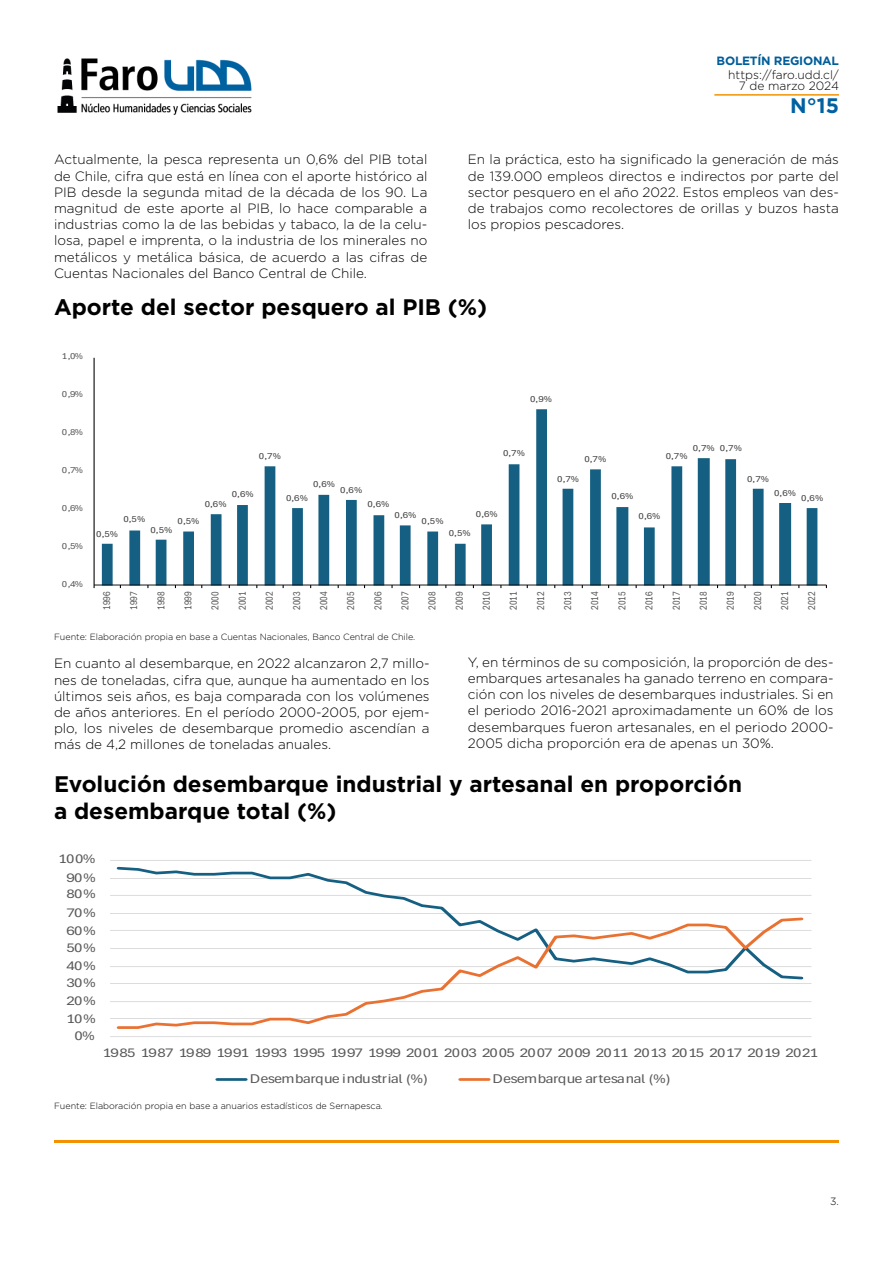
<style>
.page{position:relative;width:893px;height:1263px;background:#fff}
.page>*{position:absolute;margin:0;border:0;box-sizing:border-box;transform-origin:0 0}
.t1{font:700 22.5px/27px "Gotham";color:#000}
.t2{font:700 21px "Gotham";color:#0061a1}
.t3{font:300 13.5px/16.2px "Gotham";color:#000;text-align:justify}
.t4{font:13.35px/26.5px "Aptos Narrow 1900000 5 a 0000";letter-spacing:-.05em;color:#595959;scale:1.26 1}
.t5{font:13.35px "Aptos Narrow 1900000 5 a 0000";letter-spacing:-.03em;color:#595959;scale:1.26 1}
.t6{font:300 12px/11.4px "Gotham";color:#000;text-align:right}
.t7{font:700 12px "Gotham";letter-spacing:-.02em;color:#005d99}
.t8{font:10.8px "Aptos Narrow 1900000 5 a 0000";letter-spacing:.05em;color:#595959;scale:.85 1}
.t9{font:300 10.5px "Gotham";color:#000}
.t10{font:9.15px "Aptos Narrow 1900000 5 a 0000";color:#404040;scale:1.17 1}
.t11{font:9.15px "Aptos Narrow 1900000 5 a 0000";color:#595959;scale:1.17 1}
.t12{font:300 9px "Gotham";color:#000}
</style>
<div class="page">
<hr style="left:714px;top:94px;width:125px;height:2px;background:#f39200">
<img style="left:57px;top:58px;width:195px;height:57px">
<hr style="left:54px;top:1140px;width:785px;height:3px;background:#f39200">
<svg style="left:102px;top:409px;width:715px;height:176px"></svg>
<hr style="left:94px;top:358px;width:1px;height:227px;background:#000">
<hr style="left:94px;top:585px;width:732px;height:1px;background:#000">
<hr style="left:110px;top:1018px;width:701px;height:1px;background:#d9d9d9">
<hr style="left:110px;top:1001px;width:701px;height:1px;background:#d9d9d9">
<hr style="left:110px;top:983px;width:701px;height:1px;background:#d9d9d9">
<hr style="left:110px;top:966px;width:701px;height:1px;background:#d9d9d9">
<hr style="left:110px;top:948px;width:701px;height:1px;background:#d9d9d9">
<hr style="left:110px;top:930px;width:701px;height:1px;background:#d9d9d9">
<hr style="left:110px;top:913px;width:701px;height:1px;background:#d9d9d9">
<hr style="left:110px;top:895px;width:701px;height:1px;background:#d9d9d9">
<hr style="left:110px;top:878px;width:701px;height:1px;background:#d9d9d9">
<hr style="left:110px;top:860px;width:701px;height:1px;background:#d9d9d9">
<hr style="left:110px;top:1036px;width:701px;height:1px;background:#d9d9d9">
<svg style="left:116px;top:866px;width:337px;height:50px"></svg>
<svg style="left:116px;top:916px;width:688px;height:113px"></svg>
<hr style="left:217px;top:1078px;width:29px;height:3px;background:#156082">
<hr style="left:460px;top:1078px;width:29px;height:3px;background:#e97132">
<p class="t7" style="left:717px;top:54px;width:124px">BOLETÍN REGIONAL</p>
<p class="t3" style="left:54px;top:151px;width:375px">Actualmente, la pesca representa un 0,6% del PIB total de Chile, cifra que está en línea con el aporte histórico al PIB desde la segunda mitad de la década de los 90. La magnitud de este aporte al PIB, lo hace comparable a industrias como la de las bebidas y tabaco, la de la celu&shy;losa, papel e imprenta, o la industria de los minerales no metálicos y metálica básica, de acuerdo a las cifras de Cuentas Nacionales del Banco Central de Chile.</p>
<p class="t6" style="left:728px;top:69px;width:112px">https://faro.udd.cl/<br>7 de marzo 2024</p>
<h2 class="t2" style="left:790px;top:93px;width:50px">N°15</h2>
<p class="t3" style="left:468px;top:151px;width:373px">En la práctica, esto ha significado la generación de más de 139.000 empleos directos e indirectos por parte del sector pesquero en el año 2022. Estos empleos van des&shy;de trabajos como recolectores de orillas y buzos hasta los propios pescadores.</p>
<h1 class="t1" style="left:54px;top:292px;width:435px">Aporte del sector pesquero al PIB (%)</h1>
<p class="t11" style="left:62px;top:350px;width:20px">1,0%</p>
<p class="t11" style="left:62px;top:388px;width:20px">0,9%</p>
<p class="t11" style="left:62px;top:425px;width:20px">0,8%</p>
<p class="t11" style="left:62px;top:464px;width:20px">0,7%</p>
<p class="t11" style="left:62px;top:502px;width:20px">0,6%</p>
<p class="t11" style="left:62px;top:540px;width:20px">0,5%</p>
<p class="t11" style="left:62px;top:577px;width:20px">0,4%</p>
<p class="t10" style="left:530px;top:393px;width:20px">0,9%</p>
<p class="t10" style="left:259px;top:450px;width:20px">0,7%</p>
<p class="t10" style="left:503px;top:447px;width:20px">0,7%</p>
<p class="t10" style="left:584px;top:453px;width:20px">0,7%</p>
<p class="t10" style="left:693px;top:442px;width:43px">0,7% 0,7%</p>
<p class="t10" style="left:666px;top:450px;width:20px">0,7%</p>
<p class="t10" style="left:232px;top:488px;width:20px">0,6%</p>
<p class="t10" style="left:205px;top:498px;width:20px">0,6%</p>
<p class="t10" style="left:313px;top:477px;width:20px">0,6%</p>
<p class="t10" style="left:340px;top:484px;width:20px">0,6%</p>
<p class="t10" style="left:286px;top:492px;width:20px">0,6%</p>
<p class="t10" style="left:367px;top:498px;width:20px">0,6%</p>
<p class="t10" style="left:557px;top:472px;width:20px">0,7%</p>
<p class="t10" style="left:611px;top:490px;width:20px">0,6%</p>
<p class="t10" style="left:747px;top:472px;width:20px">0,7%</p>
<p class="t10" style="left:774px;top:487px;width:20px">0,6%</p>
<p class="t10" style="left:801px;top:492px;width:20px">0,6%</p>
<p class="t10" style="left:123px;top:513px;width:20px">0,5%</p>
<p class="t10" style="left:178px;top:515px;width:20px">0,5%</p>
<p class="t10" style="left:150px;top:523px;width:20px">0,5%</p>
<p class="t10" style="left:96px;top:527px;width:20px">0,5%</p>
<p class="t10" style="left:395px;top:509px;width:20px">0,6%</p>
<p class="t10" style="left:422px;top:515px;width:20px">0,5%</p>
<p class="t10" style="left:476px;top:508px;width:20px">0,6%</p>
<p class="t10" style="left:639px;top:510px;width:20px">0,6%</p>
<p class="t10" style="left:449px;top:526px;width:20px">0,5%</p>
<p class="t8" style="left:99px;top:610px;width:24px;rotate:-90deg">1996</p>
<p class="t8" style="left:126px;top:610px;width:24px;rotate:-90deg">1997</p>
<p class="t8" style="left:154px;top:610px;width:24px;rotate:-90deg">1998</p>
<p class="t8" style="left:181px;top:610px;width:24px;rotate:-90deg">1999</p>
<p class="t8" style="left:208px;top:610px;width:24px;rotate:-90deg">2000</p>
<p class="t8" style="left:235px;top:610px;width:24px;rotate:-90deg">2001</p>
<p class="t8" style="left:262px;top:610px;width:24px;rotate:-90deg">2002</p>
<p class="t8" style="left:289px;top:610px;width:24px;rotate:-90deg">2003</p>
<p class="t8" style="left:316px;top:610px;width:24px;rotate:-90deg">2004</p>
<p class="t8" style="left:343px;top:610px;width:24px;rotate:-90deg">2005</p>
<p class="t8" style="left:370px;top:610px;width:24px;rotate:-90deg">2006</p>
<p class="t8" style="left:398px;top:610px;width:24px;rotate:-90deg">2007</p>
<p class="t8" style="left:425px;top:610px;width:24px;rotate:-90deg">2008</p>
<p class="t8" style="left:452px;top:610px;width:24px;rotate:-90deg">2009</p>
<p class="t8" style="left:479px;top:610px;width:24px;rotate:-90deg">2010</p>
<p class="t8" style="left:506px;top:610px;width:24px;rotate:-90deg">2011</p>
<p class="t8" style="left:533px;top:610px;width:24px;rotate:-90deg">2012</p>
<p class="t8" style="left:560px;top:610px;width:24px;rotate:-90deg">2013</p>
<p class="t8" style="left:587px;top:610px;width:24px;rotate:-90deg">2014</p>
<p class="t8" style="left:614px;top:610px;width:24px;rotate:-90deg">2015</p>
<p class="t8" style="left:642px;top:610px;width:24px;rotate:-90deg">2016</p>
<p class="t8" style="left:669px;top:610px;width:24px;rotate:-90deg">2017</p>
<p class="t8" style="left:696px;top:610px;width:24px;rotate:-90deg">2018</p>
<p class="t8" style="left:723px;top:610px;width:24px;rotate:-90deg">2019</p>
<p class="t8" style="left:750px;top:610px;width:24px;rotate:-90deg">2020</p>
<p class="t8" style="left:777px;top:610px;width:24px;rotate:-90deg">2021</p>
<p class="t8" style="left:804px;top:610px;width:24px;rotate:-90deg">2022</p>
<p class="t12" style="left:54px;top:631px;width:363px">Fuente: Elaboración propia en base a Cuentas Nacionales, Banco Central de Chile.</p>
<p class="t3" style="left:54px;top:655px;width:377px">En cuanto al desembarque, en 2022 alcanzaron 2,7 millo&shy;nes de toneladas, cifra que, aunque ha aumentado en los últimos seis años, es baja comparada con los volúmenes de años anteriores. En el período 2000-2005, por ejem&shy;plo, los niveles de desembarque promedio ascendían a más de 4,2 millones de toneladas anuales.</p>
<p class="t3" style="left:468px;top:654px;width:367px">Y, en términos de su composición, la proporción de des&shy;embarques artesanales ha ganado terreno en compara&shy;ción con los niveles de desembarques industriales. Si en el periodo 2016-2021 aproximadamente un 60% de los desembarques fueron artesanales, en el periodo 2000- 2005 dicha proporción era de apenas un 30%.</p>
<h1 class="t1" style="left:54px;top:770px;width:689px">Evolución desembarque industrial y artesanal en proporción a desembarque total (%)</h1>
<p class="t4" style="left:58px;top:845px;width:31px">100%</p>
<p class="t4" style="left:67px;top:863px;width:25px">90%</p>
<p class="t4" style="left:67px;top:880px;width:25px">80%</p>
<p class="t4" style="left:67px;top:898px;width:25px">70%</p>
<p class="t4" style="left:67px;top:916px;width:25px">60%</p>
<p class="t4" style="left:67px;top:933px;width:25px">50%</p>
<p class="t4" style="left:67px;top:951px;width:25px">40%</p>
<p class="t4" style="left:67px;top:968px;width:25px">30%</p>
<p class="t4" style="left:67px;top:986px;width:25px">20%</p>
<p class="t4" style="left:67px;top:1004px;width:25px">10%</p>
<p class="t4" style="left:75px;top:1021px;width:18px">0%</p>
<p class="t4" style="left:250px;top:1038px;width:453px;text-indent:-147px">1985 1987 1989 1991 1993 1995 1997 1999 2001 2003 2005 2007 2009 2011 2013 2015 2017 2019 2021<br>Desembarque industrial (%)</p>
<p class="t5" style="left:492px;top:1069px;width:143px">Desembarque artesanal (%)</p>
<p class="t12" style="left:54px;top:1101px;width:330px">Fuente: Elaboración propia en base a anuarios estadísticos de Sernapesca.</p>
<p class="t9" style="left:830px;top:1195px;width:10px">3.</p>
</div>
